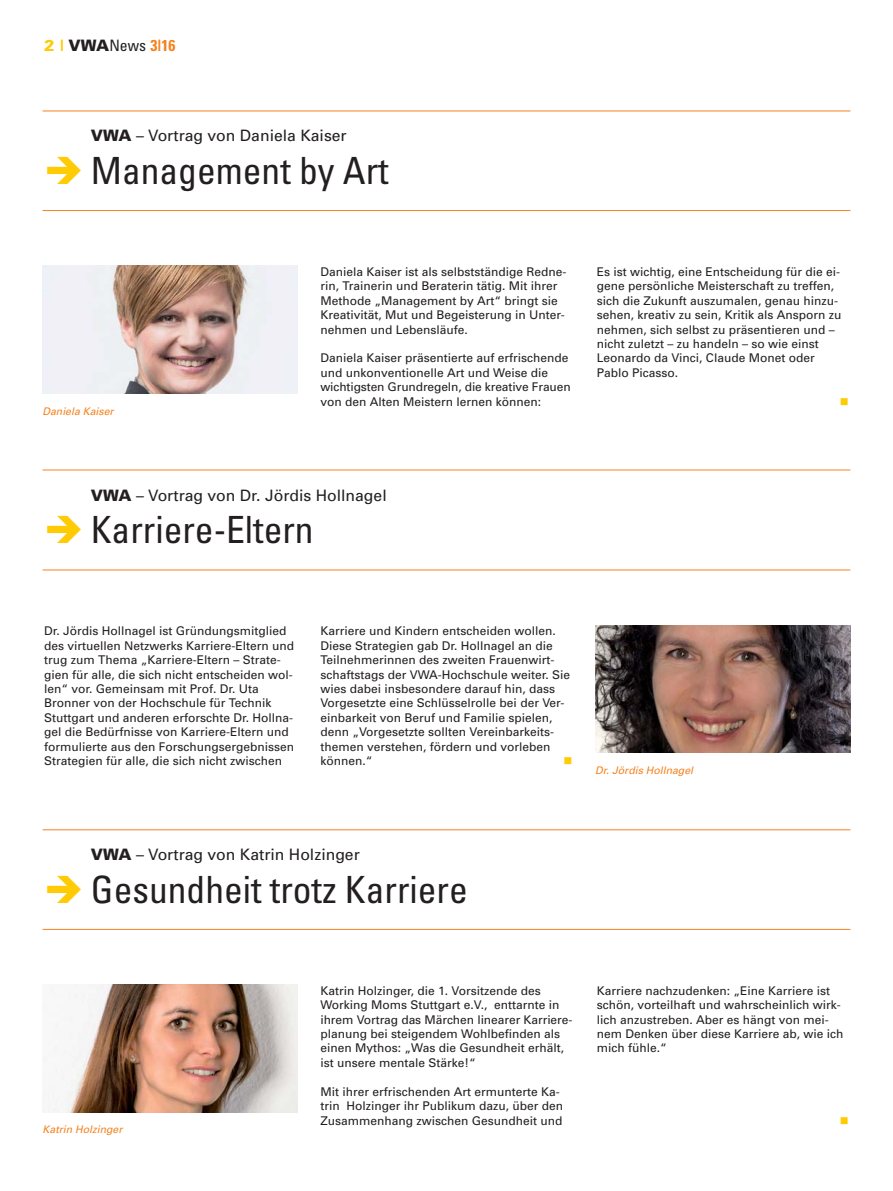
<style>
.page{position:relative;width:893px;height:1191px;background:#fff}
.page>*{position:absolute;margin:0;border:0;box-sizing:border-box;transform-origin:0 0}
.t1{font:condensed 37.5px "Univers";color:#231f20}
.t2{font:15.75px "Univers";color:#231f20}
.t3{font:condensed 15.75px "Univers";color:#231f20}
.t4{font:12px/14.4px "Univers";color:#231f20}
.t5{font:12px "Wingdings";color:#ffcb04}
.t6{font:italic 10.5px "Univers";color:#f5821f}
.s1{font-weight:900;font-stretch:normal;color:#ffcb04}
.s2{font-weight:900;font-stretch:normal}
.s3{font-weight:700;color:#f5821f}
.s4{font-weight:900}
.s5{color:#ffcb04}
</style>
<div class="page">
<hr style="left:892px;top:470px;width:1px;height:720px;background:#ffcb04">
<img style="left:43px;top:266px;width:255px;height:127px">
<hr style="left:43px;top:111px;width:807px;height:1px;background:#f5821f">
<hr style="left:43px;top:210px;width:807px;height:1px;background:#f5821f">
<img style="left:595px;top:625px;width:255px;height:128px">
<hr style="left:43px;top:469px;width:807px;height:1px;background:#f5821f">
<hr style="left:43px;top:569px;width:807px;height:1px;background:#f5821f">
<img style="left:53px;top:984px;width:245px;height:128px">
<hr style="left:43px;top:829px;width:807px;height:1px;background:#f5821f">
<hr style="left:43px;top:929px;width:807px;height:1px;background:#f5821f">
<h2 class="t3" style="left:44px;top:40px;width:133px"><span class="s1">2 |</span> <span class="s2">VWA</span>News <span class="s3">3|16</span></h2>
<h2 class="t2" style="left:91px;top:130px;width:257px"><span class="s4">VWA</span> – Vortrag von Daniela Kaiser</h2>
<h1 class="t1" style="left:44px;top:157px;width:346px"><span class="s5">➔</span> Management by Art</h1>
<p class="t6" style="left:43px;top:407px;width:75px">Daniela Kaiser</p>
<p class="t4" style="left:320px;top:266px;width:248px">Daniela Kaiser ist als selbstständige Redne&shy;rin, Trainerin und Beraterin tätig. Mit ihrer Methode „Management by Art“ bringt sie Kreativität, Mut und Begeisterung in Unter&shy;nehmen und Lebensläufe.</p>
<p class="t4" style="left:320px;top:352px;width:252px">Daniela Kaiser präsentierte auf erfrischende und unkonventionelle Art und Weise die wichtigsten Grundregeln, die kreative Frauen von den Alten Meistern lernen können:</p>
<p class="t4" style="left:597px;top:266px;width:246px">Es ist wichtig, eine Entscheidung für die ei&shy;gene persönliche Meisterschaft zu treffen, sich die Zukunft auszumalen, genau hinzu&shy;sehen, kreativ zu sein, Kritik als Ansporn zu nehmen, sich selbst zu präsentieren und – nicht zuletzt – zu handeln – so wie einst Leonardo da Vinci, Claude Monet oder Pablo Picasso.</p>
<p class="t5" style="left:840px;top:394px;width:10px">■</p>
<h2 class="t2" style="left:91px;top:489px;width:297px"><span class="s4">VWA</span> – Vortrag von Dr. Jördis Hollnagel</h2>
<h1 class="t1" style="left:44px;top:516px;width:271px"><span class="s5">➔</span> Karriere-Eltern</h1>
<p class="t4" style="left:44px;top:625px;width:252px">Dr. Jördis Hollnagel ist Gründungsmitglied des virtuellen Netzwerks Karriere-Eltern und trug zum Thema „Karriere-Eltern – Strate&shy;gien für alle, die sich nicht entscheiden wol&shy;len“ vor. Gemeinsam mit Prof. Dr. Uta Bronner von der Hochschule für Technik Stuttgart und anderen erforschte Dr. Hollna&shy;gel die Bedürfnisse von Karriere-Eltern und formulierte aus den Forschungsergebnissen Strategien für alle, die sich nicht zwischen</p>
<p class="t4" style="left:320px;top:625px;width:251px">Karriere und Kindern entscheiden wollen.<br>Diese Strategien gab Dr. Hollnagel an die Teilnehmerinnen des zweiten Frauenwirt&shy;schaftstags der VWA-Hochschule weiter. Sie wies dabei insbesondere darauf hin, dass Vorgesetzte eine Schlüsselrolle bei der Ver&shy;einbarkeit von Beruf und Familie spielen, denn „Vorgesetzte sollten Vereinbarkeits&shy;themen verstehen, fördern und vorleben können.“</p>
<p class="t5" style="left:564px;top:754px;width:10px">■</p>
<p class="t6" style="left:595px;top:766px;width:101px">Dr. Jördis Hollnagel</p>
<h2 class="t2" style="left:91px;top:848px;width:271px"><span class="s4">VWA</span> – Vortrag von Katrin Holzinger</h2>
<h1 class="t1" style="left:44px;top:875px;width:425px"><span class="s5">➔</span> Gesundheit trotz Karriere</h1>
<p class="t6" style="left:43px;top:1125px;width:83px">Katrin Holzinger</p>
<p class="t4" style="left:320px;top:984px;width:253px">Katrin Holzinger, die 1. Vorsitzende des Working Moms Stuttgart e.V., enttarnte in ihrem Vortrag das Märchen linearer Karriere&shy;planung bei steigendem Wohlbefinden als einen Mythos: „Was die Gesundheit erhält, ist unsere mentale Stärke!“</p>
<p class="t4" style="left:320px;top:1085px;width:244px">Mit ihrer erfrischenden Art ermunterte Ka&shy;trin Holzinger ihr Publikum dazu, über den<br>Zusammenhang zwischen Gesundheit und</p>
<p class="t4" style="left:597px;top:984px;width:248px">Karriere nachzudenken: „Eine Karriere ist schön, vorteilhaft und wahrscheinlich wirk&shy;lich anzustreben. Aber es hängt von mei&shy;nem Denken über diese Karriere ab, wie ich mich fühle.“</p>
<p class="t5" style="left:840px;top:1113px;width:10px">■</p>
</div>
